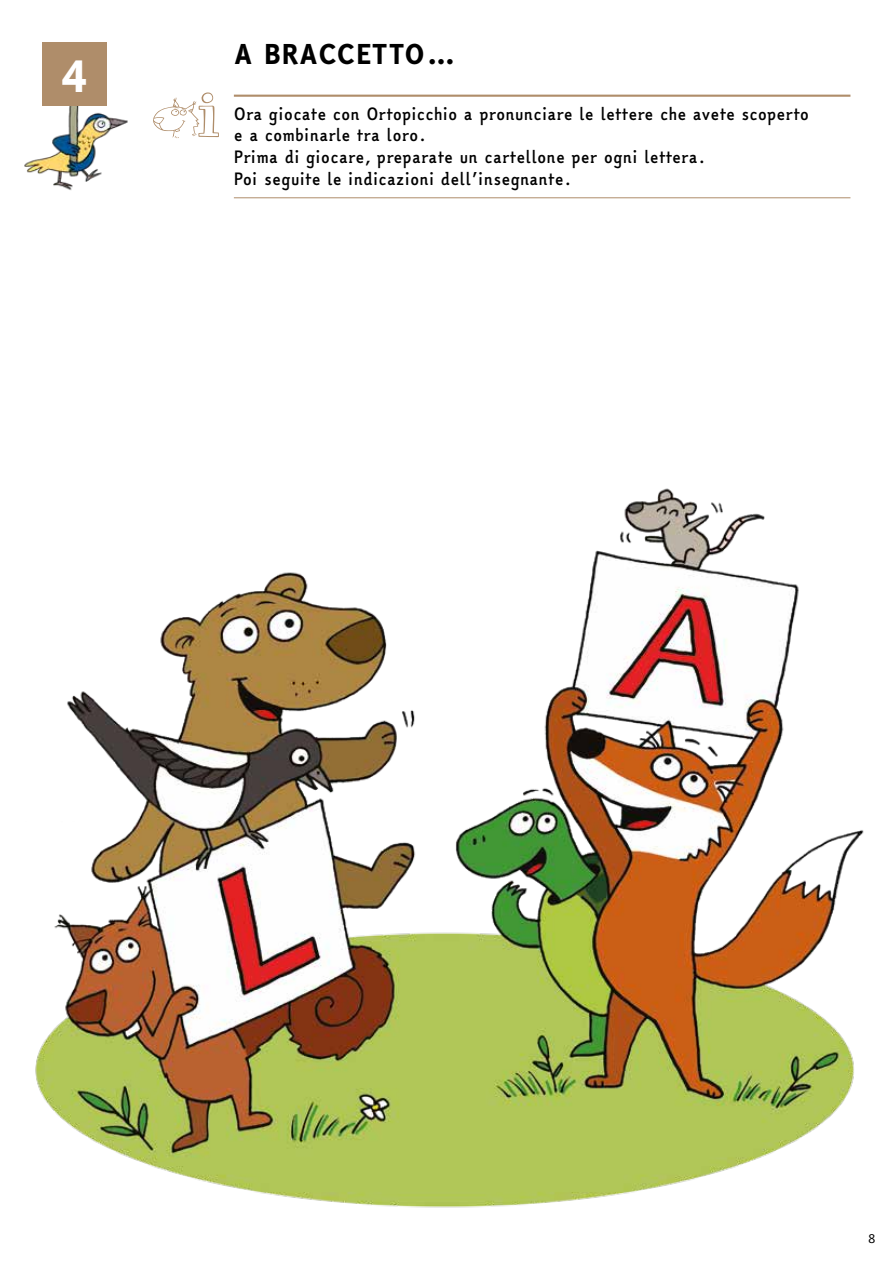
<style>
.page{position:relative;width:893px;height:1263px;background:#fff}
.page>*{position:absolute;margin:0;border:0;box-sizing:border-box;transform-origin:0 0}
.t1{font:45.45px "Easy Reading XB";color:#fff}
.t2{font:26.55px "Easy Reading XB";letter-spacing:-.005em;color:#000}
.t3{font:700 16.5px/21.8px "Easy Reading";color:#000}
.t4{font:12.75px "Easy Reading";color:#000}
</style>
<div class="page">
<hr style="left:234px;top:197px;width:616px;height:1px;background:#af8d6a">
<hr style="left:234px;top:95px;width:616px;height:2px;background:#af8d6a">
<svg style="left:153px;top:92px;width:66px;height:46px"></svg>
<img style="left:25px;top:100px;width:103px;height:90px">
<div style="left:43px;top:43px;width:64px;height:63px;background:#af8d6a"></div>
<img style="left:35px;top:488px;width:829px;height:720px">
<h1 class="t1" style="left:59px;top:40px;width:33px">4</h1>
<h2 class="t2" style="left:234px;top:34px;width:225px">A BRACCETTO…</h2>
<p class="t3" style="left:234px;top:103px;width:577px">Ora giocate con Ortopicchio a pronunciare le lettere che avete scoperto e a combinarle tra loro.<br>Prima di giocare, preparate un cartellone per ogni lettera.<br>Poi seguite le indicazioni dell’insegnante.</p>
<p class="t4" style="left:868px;top:1230px;width:10px">8</p>
</div>
